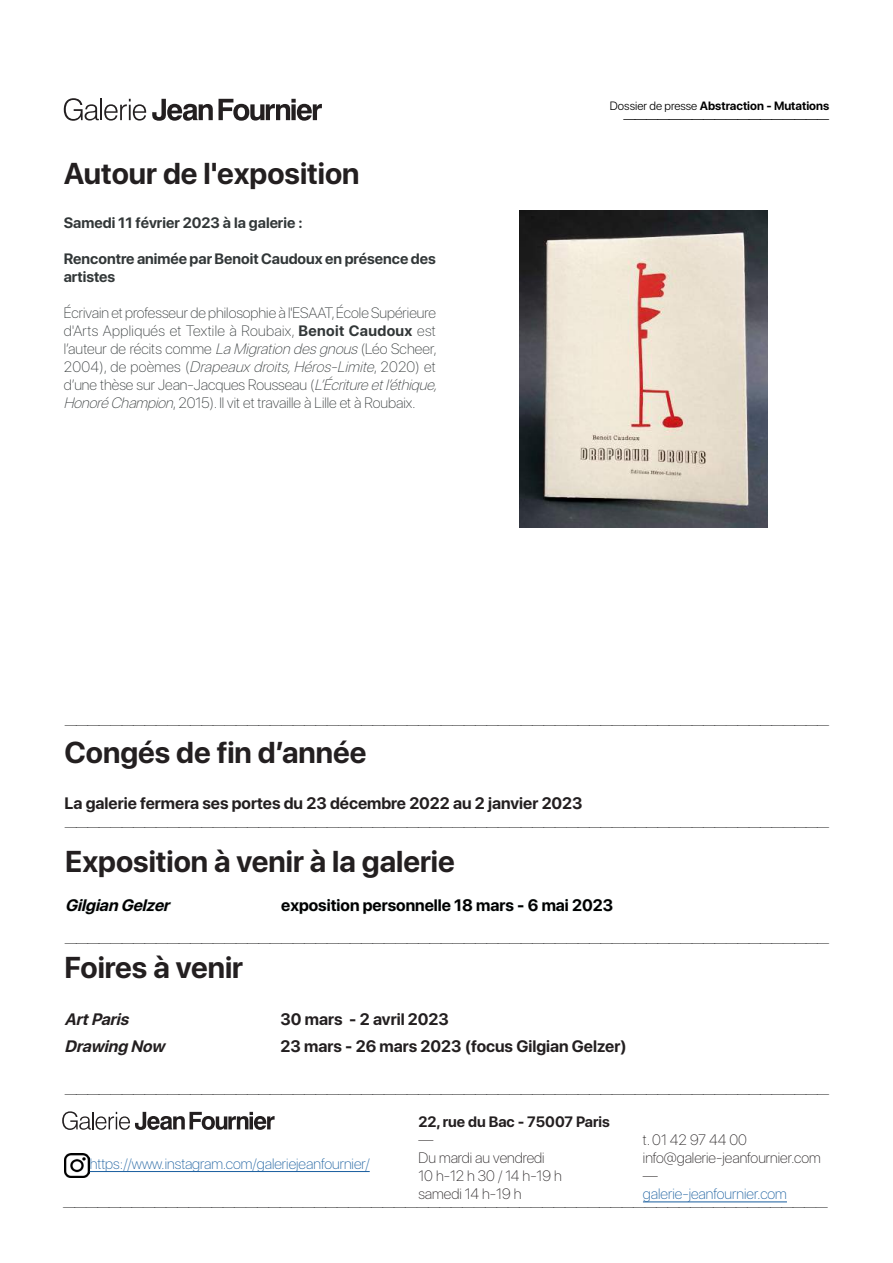
<style>
.page{position:relative;width:893px;height:1263px;background:#fff}
.page>*{position:absolute;margin:0;border:0;box-sizing:border-box;transform-origin:0 0}
.t1{font:700 30px "SF Pro Display";color:#231f20}
.t2{font:700 16.5px "SF Pro Display";color:#231f20}
.t3{font:700 16.5px "SF Pro Display";color:#000}
.t4{font:italic 700 16.5px "SF Pro Display";color:#231f20}
.t5{font:italic 700 16.5px "SF Pro Display";color:#000}
.t6{font:100 15px/18px "SF Pro Display";color:#323738}
.t7{font:100 15px/18px "SF Pro Display";color:#231f20}
.t8{font:700 15px/18px "SF Pro Display";color:#323738}
.t9{font:100 15px "SF Pro Display";color:#175d9e}
.t10{font:700 15px "SF Pro Display";color:#231f20}
.t11{font:100 12px "SF Pro Display";color:#000001}
.t12{font:300 12px/13.5px "SF Pro Display";color:#000001;text-align:right}
.s1{font-weight:700}
.s2{font-style:italic}
</style>
<div class="page">
<svg style="left:64px;top:98px;width:82px;height:23px"></svg>
<svg style="left:152px;top:99px;width:61px;height:22px"></svg>
<svg style="left:219px;top:99px;width:103px;height:22px"></svg>
<svg style="left:62px;top:1111px;width:213px;height:19px"></svg>
<hr style="left:643px;top:1202px;width:144px;height:1px;background:#175d9e">
<svg style="left:67px;top:899px;width:105px;height:16px"></svg>
<svg style="left:281px;top:899px;width:332px;height:15px"></svg>
<img style="left:520px;top:210px;width:248px;height:318px">
<img style="left:65px;top:1153px;width:24px;height:24px">
<hr style="left:90px;top:1171px;width:280px;height:1px;background:#175d9e">
<h1 class="t1" style="left:64px;top:156px;width:297px">Autour de l'exposition</h1>
<p class="t8" style="left:64px;top:214px;width:240px">Samedi 11 février 2023 à la galerie :</p>
<p class="t8" style="left:64px;top:250px;width:374px">Rencontre animée par Benoit Caudoux en présence des artistes</p>
<p class="t6" style="left:64px;top:304px;width:380px">Écrivain et professeur de philosophie à l'ESAAT, École Supérieure d'Arts Appliqués et Textile à Roubaix, <span class="s1">Benoit Caudoux</span> est l’auteur de récits comme <span class="s2">LaMigrationdesgnous</span>(Léo Scheer, 2 0 0 4 ) , d e p o è m e s ( <span class="s2">Drapeauxdroits,Héros-Limite</span>, 2 0 2 0 ) e t d’une thèse sur Jean-Jacques Rousseau (<span class="s2">L’Écritureetl’éthique, HonoréChampion</span>, 2015). Il vit et travaille à Lille et à Roubaix.</p>
<p class="t12" style="left:610px;top:99px;width:221px">Dossier de presse <span class="s1">Abstraction - Mutations </span>——————————————————</p>
<p class="t11" style="left:65px;top:717px;width:766px">———————————————————————————————————————————————————————————————————</p>
<h1 class="t1" style="left:65px;top:735px;width:303px">Congés de fin d’année</h1>
<h2 class="t2" style="left:65px;top:794px;width:520px">La galerie fermera ses portes du 23 décembre 2022 au 2 janvier 2023</h2>
<p class="t11" style="left:65px;top:819px;width:766px">———————————————————————————————————————————————————————————————————</p>
<h1 class="t1" style="left:65px;top:844px;width:391px">Exposition à venir à la galerie</h1>
<h2 class="t5" style="left:65px;top:896px;width:111px">GilgianGelzer</h2>
<h2 class="t3" style="left:281px;top:896px;width:333px">exposition personnelle 18 mars - 6 mai 2023</h2>
<p class="t11" style="left:65px;top:935px;width:766px">———————————————————————————————————————————————————————————————————</p>
<h1 class="t1" style="left:65px;top:950px;width:180px">Foires à venir</h1>
<h2 class="t4" style="left:65px;top:1009px;width:71px">ArtParis</h2>
<h2 class="t2" style="left:281px;top:1009px;width:170px">30 mars - 2 avril 2023</h2>
<h2 class="t4" style="left:65px;top:1036px;width:108px">DrawingNow</h2>
<h2 class="t2" style="left:281px;top:1036px;width:348px">23 mars - 26 mars 2023 (focus Gilgian Gelzer)</h2>
<p class="t11" style="left:65px;top:1086px;width:766px">———————————————————————————————————————————————————————————————————</p>
<p class="t9" style="left:90px;top:1153px;width:281px">https://www.instagram.com/galeriejeanfournier/</p>
<p class="t10" style="left:418px;top:1113px;width:193px">22, rue du Bac - 75007 Paris</p>
<p class="t7" style="left:418px;top:1131px;width:145px">—<br>Du mardi au vendredi<br>10 h-12 h 30 / 14 h-19 h samedi 14 h-19 h</p>
<p class="t7" style="left:643px;top:1131px;width:179px">t. 01 42 97 44 00 info@galerie-jeanfournier.com —</p>
<p class="t9" style="left:643px;top:1183px;width:145px">galerie-jeanfournier.com</p>
<p class="t11" style="left:63px;top:1198px;width:766px">———————————————————————————————————————————————————————————————————</p>
</div>
